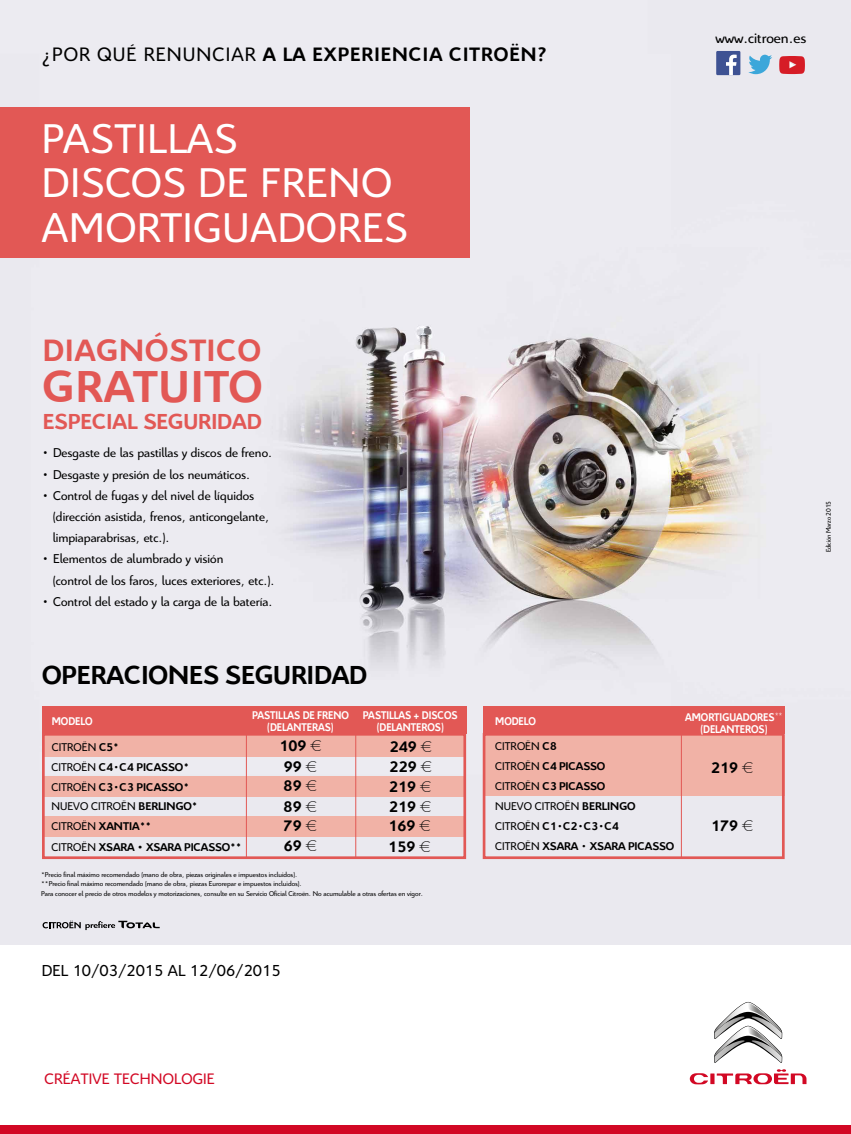
<style>
.page{position:relative;width:851px;height:1134px;background:#fff}
.page>*{position:absolute;margin:0;border:0;box-sizing:border-box;transform-origin:0 0}
.t1{font:700 48.35px "Citroen";letter-spacing:.03em;color:#e25855}
.t2{font:44.85px/44.3px "Citroen";letter-spacing:.02em;color:#fff}
.t3{font:700 33.4px "Citroen";letter-spacing:.03em;color:#e25855}
.t4{font:700 28.15px "Citroen";color:#000}
.t5{font:700 23.45px "Citroen";color:#e25855}
.t6{font:700 21px "Citroen";letter-spacing:.05em;color:#000}
.t7{font:17.15px "Citroen";color:#000}
.t8{font:700 16.45px/20.1px "Citroen";color:#000}
.t9{font:16.4px "Citroen";letter-spacing:.01em;color:#d20824}
.t10{font:16.2px "Citroen";color:#000}
.t11{font:13.85px/21.2px "Citroen";color:#000}
.t12{font:700 12.15px/20.1px "Citroen";letter-spacing:-.01em;color:#000}
.t13{font:12.15px "Citroen";color:#000}
.t14{font:700 12.05px/12.4px "Citroen";color:#fff;text-align:center;scale:.89 1}
.t15{font:7.55px/9.4px "Citroen";color:#000}
.t16{font:7.2px "Citroen";letter-spacing:-.015em;color:#000;scale:.96 1}
.s1{font-weight:400}
.s2{font-weight:700}
.s3{font-weight:300}
.s4{font-weight:300;font-size:10.05px}
</style>
<div class="page">
<div style="left:0;top:1125px;width:850px;height:9px;background:#d20824"></div>
<svg style="left:689px;top:1069px;width:117px;height:15px"></svg>
<svg style="left:714px;top:1002px;width:68px;height:61px"></svg>
<img style="left:0;top:0;width:850px;height:944px">
<div style="left:0;top:107px;width:469px;height:150px;background:#e25855"></div>
<div style="left:45px;top:736px;width:420px;height:21px;background:#f1b2a6"></div>
<div style="left:44px;top:776px;width:421px;height:20px;background:#f1b2a6"></div>
<div style="left:44px;top:816px;width:421px;height:20px;background:#f1b2a6"></div>
<div style="left:42px;top:733px;width:424px;height:126px;border:3px solid #e25855"></div>
<hr style="left:355px;top:732px;width:1px;height:126px;background:#e25855">
<hr style="left:246px;top:732px;width:1px;height:126px;background:#e25855">
<div style="left:42px;top:706px;width:424px;height:28px;background:#e25855"></div>
<div style="left:483px;top:736px;width:301px;height:60px;background:#f1b2a6"></div>
<div style="left:482px;top:733px;width:302px;height:126px;border:3px solid #e25855"></div>
<hr style="left:681px;top:732px;width:1px;height:126px;background:#e25855">
<div style="left:482px;top:707px;width:302px;height:27px;background:#e25855"></div>
<div style="left:716px;top:51px;width:24px;height:24px;background:#3e5293"></div>
<svg style="left:726px;top:55px;width:10px;height:20px"></svg>
<svg style="left:748px;top:55px;width:24px;height:19px"></svg>
<svg style="left:779px;top:56px;width:25px;height:18px"></svg>
<svg style="left:43px;top:921px;width:117px;height:9px"></svg>
<h3 class="t6" style="left:42px;top:40px;width:506px"><span class="s1">¿POR QUÉ RENUNCIAR</span> A LA EXPERIENCIA CITROËN?</h3>
<h2 class="t2" style="left:42px;top:116px;width:367px">PASTILLAS<br>DISCOS DE FRENO<br>AMORTIGUADORES</h2>
<p class="t10" style="left:715px;top:29px;width:92px">www.citroen.es</p>
<h3 class="t3" style="left:43px;top:327px;width:220px">DIAGNÓSTICO</h3>
<h1 class="t1" style="left:43px;top:353px;width:221px">GRATUITO</h1>
<h3 class="t5" style="left:43px;top:405px;width:220px">ESPECIAL SEGURIDAD</h3>
<p class="t11" style="left:42px;top:442px;width:231px">• Desgaste de las pastillas y discos de freno.</p>
<p class="t11" style="left:42px;top:464px;width:209px">• Desgaste y presión de los neumáticos.</p>
<p class="t11" style="left:53px;top:485px;width:218px;text-indent:-11px">• Control de fugas y del nivel de líquidos (dirección asistida, frenos, anticongelante, limpiaparabrisas, etc.).</p>
<p class="t11" style="left:53px;top:548px;width:223px;text-indent:-11px">• Elementos de alumbrado y visión<br>(control de los faros, luces exteriores, etc.).</p>
<p class="t11" style="left:42px;top:591px;width:232px">• Control del estado y la carga de la batería.</p>
<h3 class="t4" style="left:42px;top:656px;width:326px">OPERACIONES SEGURIDAD</h3>
<p class="t14" style="left:52px;top:714px;width:47px">MODELO</p>
<p class="t14" style="left:252px;top:708px;width:110px">PASTILLAS DE FRENO (DELANTERAS)</p>
<p class="t14" style="left:363px;top:708px;width:108px">PASTILLAS + DISCOS (DELANTEROS)</p>
<p class="t13" style="left:52px;top:740px;width:69px">CITROËN <span class="s2">C5*</span></p>
<p class="t12" style="left:51px;top:756px;width:139px;line-height:20.2px"><span class="s1">CITROËN</span> C4<span class="s1">•</span>C4 PICASSO*<br><span class="s1">CITROËN</span> C3<span class="s1">•</span>C3 PICASSO*</p>
<p class="t12" style="left:51px;top:796px;width:191px;line-height:20.2px"><span class="s1">NUEVO CITROËN</span> BERLINGO*<br><span class="s1">CITROËN</span> XANTIA**<br><span class="s1">CITROËN</span> XSARA • XSARA PICASSO**</p>
<p class="t8" style="left:279px;top:735px;width:44px">109 <span class="s3">€<br></span>99 <span class="s3">€<br></span>89 <span class="s3">€<br></span>89 <span class="s3">€<br></span>79 <span class="s3">€<br></span>69 <span class="s3">€</span></p>
<p class="t8" style="left:389px;top:735px;width:44px">249 <span class="s3">€</span></p>
<p class="t8" style="left:388px;top:756px;width:45px;text-align:justify">229 <span class="s3">€ </span>219 <span class="s3">€ </span>219 <span class="s3">€ </span>169 <span class="s3">€ </span>159 <span class="s3">€</span></p>
<p class="t15" style="left:41px;top:869px;width:383px">*Precio final máximo recomendado (mano de obra, piezas originales e impuestos incluidos).<br>**Precio final máximo recomendado (mano de obra, piezas Eurorepar e impuestos incluidos).<br>Para conocer el precio de otros modelos y motorizaciones, consulte en su Servicio Oficial Citroën. No acumulable a otras ofertas en vigor.</p>
<p class="t7" style="left:42px;top:961px;width:240px">DEL 10/03/2015 AL 12/06/2015</p>
<p class="t14" style="left:495px;top:714px;width:47px">MODELO</p>
<p class="t14" style="left:685px;top:710px;width:111px">AMORTIGUADORES<span class="s4">** </span>(DELANTEROS)</p>
<p class="t12" style="left:495px;top:735px;width:180px"><span class="s1">CITROËN</span> C8<br><span class="s1">CITROËN</span> C4 PICASSO<br><span class="s1">CITROËN</span> C3 PICASSO<br><span class="s1">NUEVO CITROËN</span> BERLINGO<br><span class="s1">CITROËN</span> C1<span class="s1">•</span>C2<span class="s1">•</span>C3<span class="s1">•</span>C4<br><span class="s1">CITROËN</span> XSARA <span class="s1">•</span> XSARA PICASSO</p>
<p class="t8" style="left:711px;top:756px;width:44px">219 <span class="s3">€</span></p>
<p class="t8" style="left:711px;top:815px;width:44px">179 <span class="s3">€</span></p>
<p class="t16" style="left:824px;top:552px;width:55px;rotate:-90deg">Edición Marzo 2015</p>
<p class="t9" style="left:44px;top:1069px;width:172px">CRÉATIVE TECHNOLOGIE</p>
</div>
